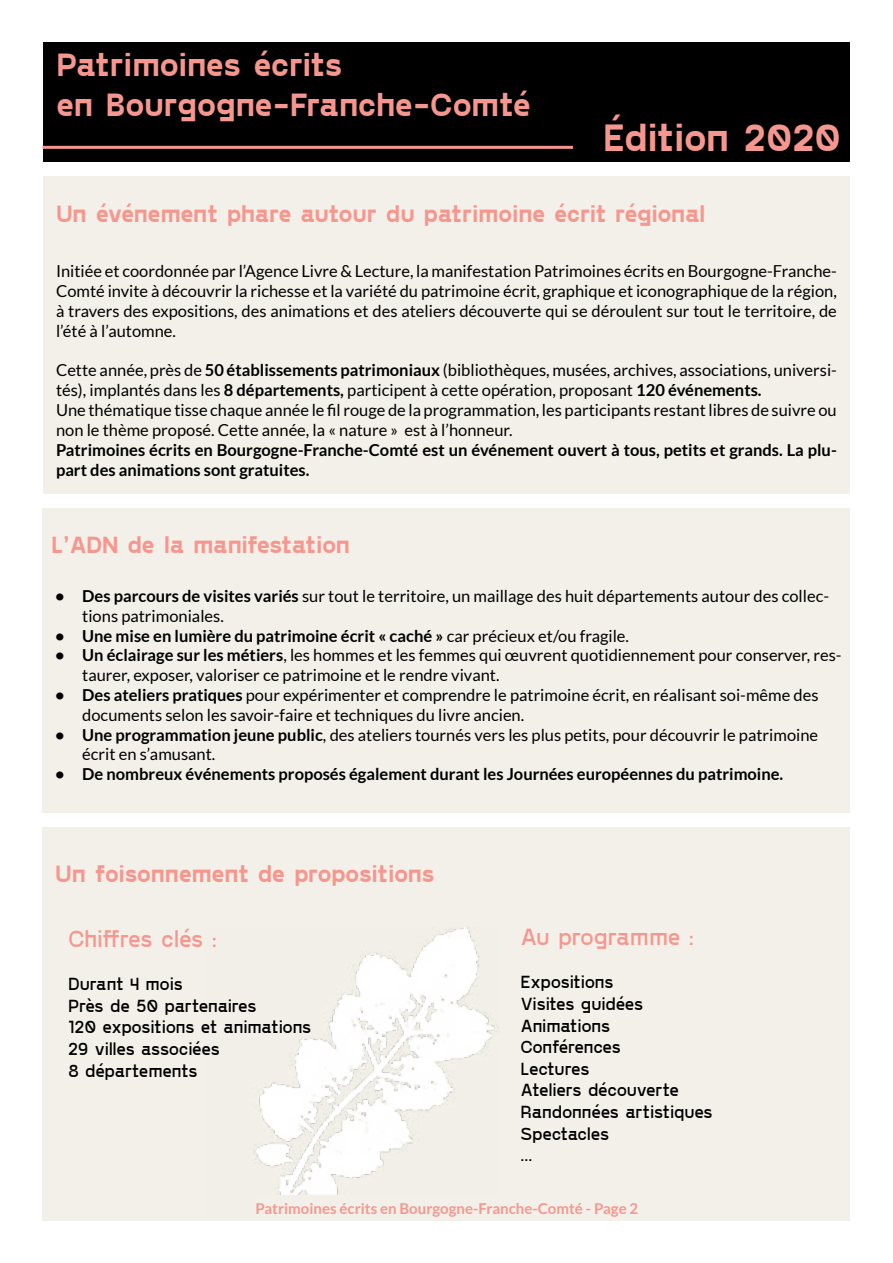
<style>
.page{position:relative;width:893px;height:1263px;background:#fff}
.page>*{position:absolute;margin:0;border:0;box-sizing:border-box;transform-origin:0 0}
.t1{font:700 39px "Gosha Sans";letter-spacing:-.02em;color:#f6978f}
.t2{font:700 33px/39.6px "Gosha Sans";letter-spacing:-.025em;color:#f6978f}
.t3{font:700 24px "Gosha Sans";letter-spacing:-.025em;color:#f6978f}
.t4{font:24px "Gosha Sans";letter-spacing:-.02em;color:#f6978f}
.t5{font:18px/21.6px "Gosha Sans";letter-spacing:-.02em;color:#000}
.t6{font:16.5px/19.8px "Lato";color:#000}
.t7{font:700 16.5px/19.8px "Lato";color:#000}
.t8{font:700 15px "Lato";color:#f6978f}
.s1{font-weight:700}
.s2{font-weight:400}
</style>
<div class="page">
<div style="left:43px;top:43px;width:807px;height:119px;background:#000"></div>
<div style="left:43px;top:508px;width:807px;height:305px;background:#f2f0e9"></div>
<div style="left:43px;top:827px;width:807px;height:393px;background:#f2f0e9"></div>
<hr style="left:43px;top:146px;width:530px;height:3px;background:#f6978f">
<div style="left:43px;top:176px;width:807px;height:317px;background:#f2f0e9"></div>
<img style="left:254px;top:927px;width:245px;height:268px">
<h2 class="t2" style="left:56px;top:43px;width:477px">Patrimoines écrits<br>en Bourgogne-Franche-Comté</h2>
<h1 class="t1" style="left:603px;top:111px;width:240px">Édition 2020</h1>
<h3 class="t3" style="left:56px;top:197px;width:651px">Un événement phare autour du patrimoine écrit régional</h3>
<p class="t6" style="left:56px;top:261px;width:782px;text-align:justify">Initiée et coordonnée par l’Agence Livre &amp; Lecture, la manifestation Patrimoines écrits en Bourgogne-Franche-Comté invite à découvrir la richesse et la variété du patrimoine écrit, graphique et iconographique de la région, à travers des expositions, des animations et des ateliers découverte qui se déroulent sur tout le territoire, de l’été à l’automne.</p>
<p class="t6" style="left:56px;top:360px;width:782px">Cette année, près de <span class="s1">50 établissements patrimoniaux</span> (bibliothèques, musées, archives, associations, universi&shy;tés), implantés dans les <span class="s1">8 départements,</span> participent à cette opération, proposant <span class="s1">120 événements.<br></span>Une thématique tisse chaque année le fil rouge de la programmation, les participants restant libres de suivre ou non le thème proposé. Cette année, la « nature » est à l’honneur.</p>
<p class="t7" style="left:56px;top:439px;width:782px">Patrimoines écrits en Bourgogne-Franche-Comté est un événement ouvert à tous, petits et grands. La plu&shy;part des animations sont gratuites.</p>
<h3 class="t3" style="left:51px;top:529px;width:301px">L’ADN de la manifestation</h3>
<p class="t6" style="left:82px;top:586px;width:748px;text-indent:-27px"><span class="s1">• Des parcours de visites variés</span> sur tout le territoire, un maillage des huit départements autour des collec&shy;tions patrimoniales.</p>
<p class="t7" style="left:55px;top:625px;width:575px">• Une mise en lumière du patrimoine écrit « caché » <span class="s2">car précieux et/ou fragile.</span></p>
<p class="t6" style="left:82px;top:645px;width:761px;text-indent:-27px"><span class="s1">• Un éclairage sur les métiers</span>, les hommes et les femmes qui œuvrent quotidiennement pour conserver, res&shy;taurer, exposer, valoriser ce patrimoine et le rendre vivant.</p>
<p class="t6" style="left:82px;top:685px;width:738px;text-indent:-27px"><span class="s1">• Des ateliers pratiques</span> pour expérimenter et comprendre le patrimoine écrit, en réalisant soi-même des documents selon les savoir-faire et techniques du livre ancien.</p>
<p class="t6" style="left:82px;top:725px;width:737px;text-indent:-27px"><span class="s1">• Une programmation jeune public</span>, des ateliers tournés vers les plus petits, pour découvrir le patrimoine écrit en s’amusant.</p>
<p class="t7" style="left:55px;top:764px;width:729px">• De nombreux événements proposés également durant les Journées européennes du patrimoine.</p>
<h3 class="t3" style="left:55px;top:858px;width:381px">Un foisonnement de propositions</h3>
<h3 class="t4" style="left:68px;top:923px;width:151px">Chiffres clés :</h3>
<p class="t5" style="left:68px;top:972px;width:245px">Durant 4 mois<br>Près de 50 partenaires<br>120 expositions et animations<br>29 villes associées<br>8 départements</p>
<h3 class="t4" style="left:520px;top:921px;width:175px">Au programme :</h3>
<p class="t5" style="left:520px;top:970px;width:194px">Expositions<br>Visites guidées<br>Animations<br>Conférences<br>Lectures<br>Ateliers découverte<br>Randonnées artistiques<br>Spectacles<br>...</p>
<p class="t8" style="left:255px;top:1200px;width:384px">Patrimoines écrits en Bourgogne-Franche-Comté - Page 2</p>
</div>
